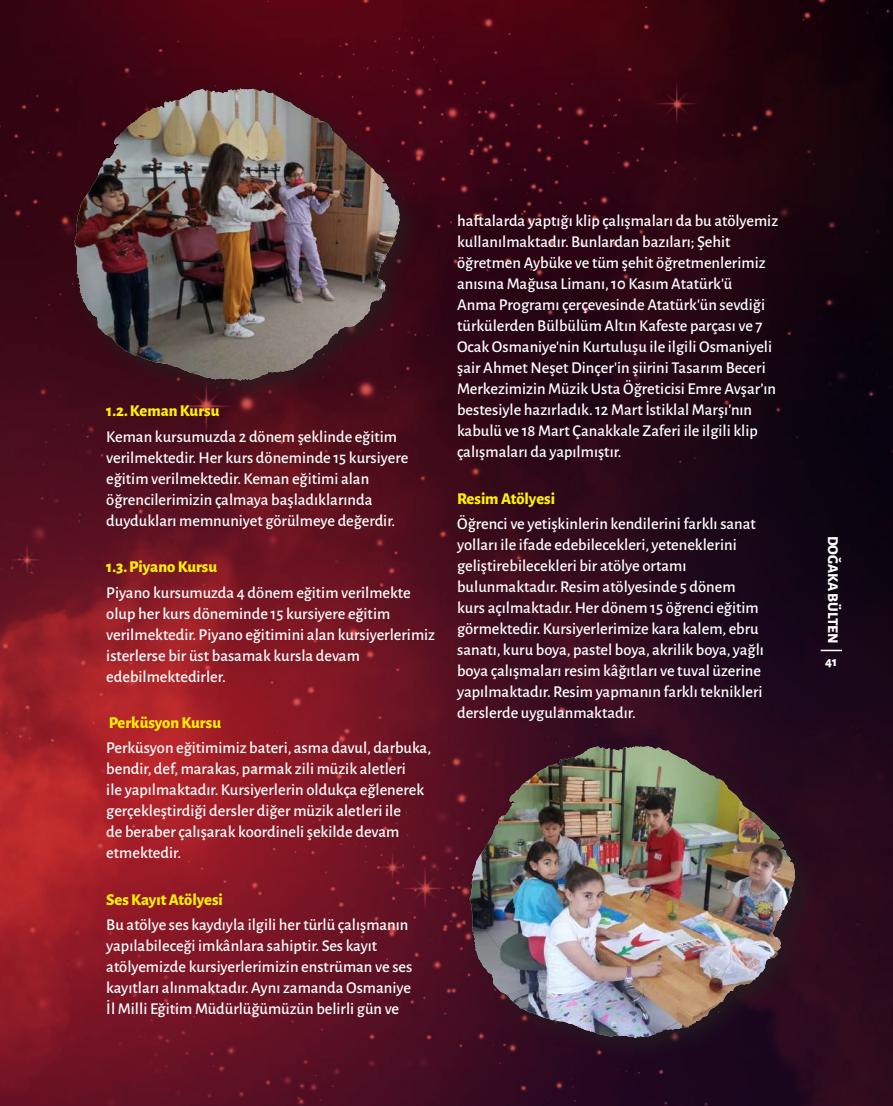
<style>
.page{position:relative;width:893px;height:1106px;background:#fff}
.page>*{position:absolute;margin:0;border:0;box-sizing:border-box;transform-origin:0 0}
.t1{font:500 16.5px/21px "Alegreya Sans";color:#fff}
.t2{font:800 16.5px "Alegreya Sans";color:#fff101}
.t3{font:800 15px "Alegreya Sans";color:#fff}
.t4{font:800 13.5px "Alegreya Sans";color:#fff}
</style>
<div class="page">
<img style="left:0;top:0;width:893px;height:1106px">
<hr style="left:821px;top:649px;width:21px;height:2px;background:#fff">
<div style="left:65px;top:79px;width:361px;height:328px;background:#231f20;opacity:.75"></div>
<img style="left:74px;top:88px;width:326px;height:292px">
<img style="left:76px;top:89px;width:165px;height:137px">
<div style="left:460px;top:736px;width:362px;height:328px;background:#231f20;opacity:.75"></div>
<img style="left:469px;top:745px;width:327px;height:293px">
<img style="left:471px;top:746px;width:165px;height:137px">
<p class="t2" style="left:106px;top:398px;width:115px">1.2. Keman Kursu</p>
<p class="t1" style="left:106px;top:425px;width:303px">Keman kursumuzda 2 dönem şeklinde eğitim verilmektedir. Her kurs döneminde 15 kursiyere eğitim verilmektedir. Keman eğitimi alan öğrencilerimizin çalmaya başladıklarında duydukları memnuniyet görülmeye değerdir.</p>
<p class="t2" style="left:106px;top:554px;width:112px">1.3. Piyano Kursu</p>
<p class="t1" style="left:106px;top:581px;width:330px">Piyano kursumuzda 4 dönem eğitim verilmekte olup her kurs döneminde 15 kursiyere eğitim verilmektedir. Piyano eğitimini alan kursiyerlerimiz isterlerse bir üst basamak kursla devam edebilmektedirler.</p>
<p class="t2" style="left:109px;top:710px;width:114px">Perküsyon Kursu</p>
<p class="t1" style="left:106px;top:736px;width:326px">Perküsyon eğitimimiz bateri, asma davul, darbuka, bendir, def, marakas, parmak zili müzik aletleri<br>ile yapılmaktadır. Kursiyerlerin oldukça eğlenerek gerçekleştirdiği dersler diğer müzik aletleri ile<br>de beraber çalışarak koordineli şekilde devam etmektedir.</p>
<p class="t2" style="left:106px;top:887px;width:118px">Ses Kayıt Atölyesi</p>
<p class="t1" style="left:106px;top:913px;width:308px">Bu atölye ses kaydıyla ilgili her türlü çalışmanın yapılabileceği imkânlara sahiptir. Ses kayıt atölyemizde kursiyerlerimizin enstrüman ve ses kayıtları alınmaktadır. Aynı zamanda Osmaniye İl Milli Eğitim Müdürlüğümüzün belirli gün ve</p>
<p class="t1" style="left:457px;top:209px;width:323px">haftalarda yaptığı klip çalışmaları da bu atölyemiz kullanılmaktadır. Bunlardan bazıları; Şehit öğretmen Aybüke ve tüm şehit öğretmenlerimiz anısına Mağusa Limanı, 10 Kasım Atatürk’ü<br>Anma Programı çerçevesinde Atatürk’ün sevdiği türkülerden Bülbülüm Altın Kafeste parçası ve 7<br>Ocak Osmaniye’nin Kurtuluşu ile ilgili Osmaniyeli şair Ahmet Neşet Dinçer’in şiirini Tasarım Beceri Merkezimizin Müzik Usta Öğreticisi Emre Avşar’ın bestesiyle hazırladık. 12 Mart İstiklal Marşı’nın kabulü ve 18 Mart Çanakkale Zaferi ile ilgili klip çalışmaları da yapılmıştır.</p>
<p class="t2" style="left:457px;top:486px;width:99px">Resim Atölyesi</p>
<p class="t1" style="left:457px;top:512px;width:308px">Öğrenci ve yetişkinlerin kendilerini farklı sanat yolları ile ifade edebilecekleri, yeteneklerini geliştirebilecekleri bir atölye ortamı bulunmaktadır. Resim atölyesinde 5 dönem kurs açılmaktadır. Her dönem 15 öğrenci eğitim görmektedir. Kursiyerlerimize kara kalem, ebru sanatı, kuru boya, pastel boya, akrilik boya, yağlı boya çalışmaları resim kâğıtları ve tuval üzerine yapılmaktadır. Resim yapmanın farklı teknikleri derslerde uygulanmaktadır.</p>
<p class="t3" style="left:844px;top:535px;width:110px;rotate:90deg">DOĞAKA BÜLTEN</p>
<p class="t4" style="left:825px;top:651px;width:13px">41</p>
</div>
